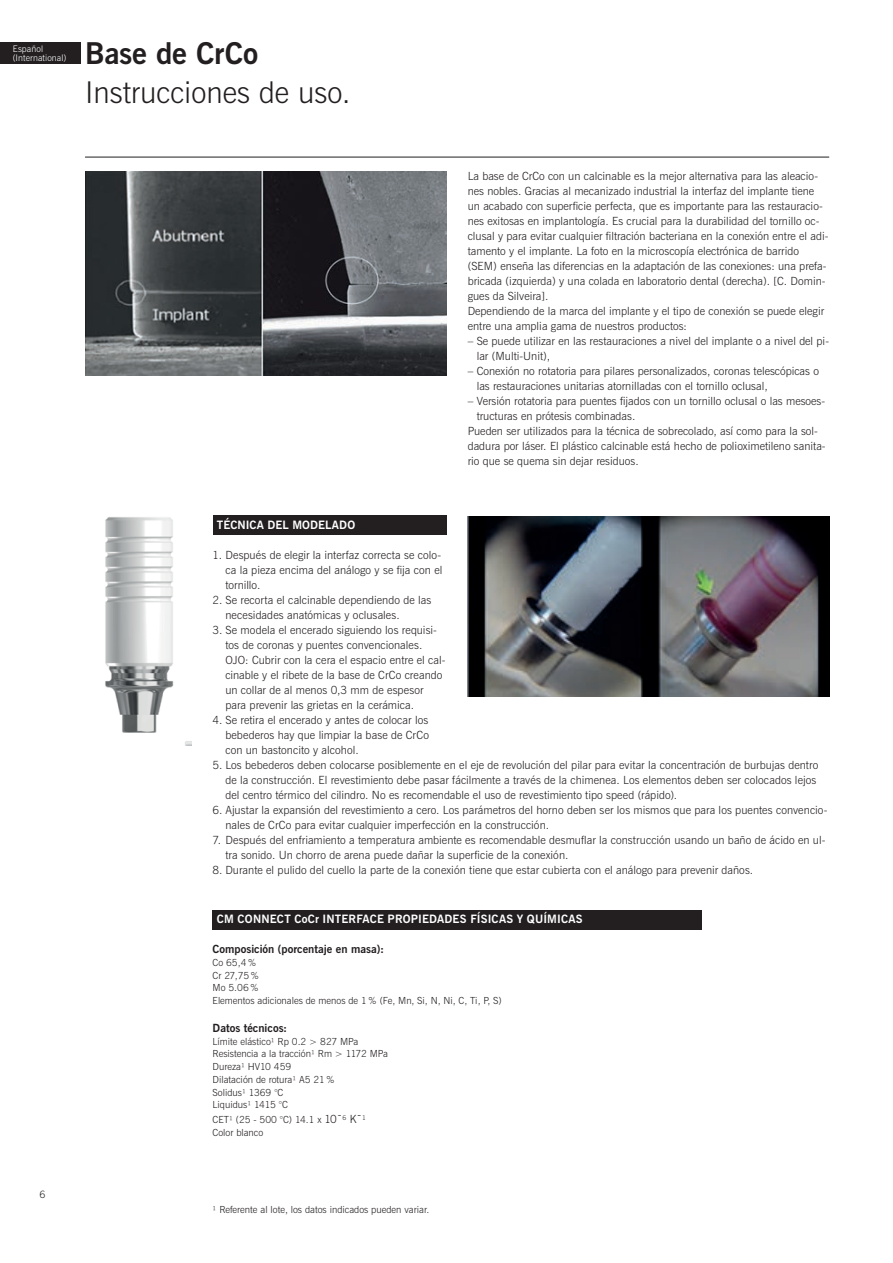
<style>
.page{position:relative;width:893px;height:1263px;background:#fff}
.page>*{position:absolute;margin:0;border:0;box-sizing:border-box;transform-origin:0 0}
.t1{font:30px "News Gothic Lt BT";color:#231f20}
.t2{font:30px "News Gothic Bd BT";letter-spacing:-.01em;color:#231f20}
.t3{font:11.55px "News Gothic Bd BT";letter-spacing:.01em;color:#fff}
.t4{font:11.25px/15px "News Gothic Lt BT";color:#231f20}
.t5{font:11.25px "News Gothic Bd BT";color:#231f20}
.t6{font:10.2px "News Gothic Lt BT";color:#231f20}
.t7{font:9.75px/12.8px "News Gothic Lt BT";color:#231f20}
.t8{font:9px/9px "News Gothic Lt BT";letter-spacing:.01em;color:#fff}
.s1{font-size:11.25px}
</style>
<div class="page">
<hr style="left:85px;top:157px;width:744px;height:1px;background:#231f20">
<div style="left:213px;top:516px;width:233px;height:19px;background:#231f20"></div>
<div style="left:213px;top:910px;width:489px;height:19px;background:#231f20"></div>
<div style="left:0;top:43px;width:81px;height:21px;background:#231f20"></div>
<img style="left:85px;top:172px;width:361px;height:203px">
<img style="left:468px;top:517px;width:361px;height:180px">
<img style="left:105px;top:517px;width:87px;height:228px">
<p class="t8" style="left:13px;top:44px;width:55px">Español (International)</p>
<h1 class="t2" style="left:85px;top:34px;width:175px">Base de CrCo</h1>
<h1 class="t1" style="left:85px;top:73px;width:267px">Instrucciones de uso.</h1>
<p class="t6" style="left:40px;top:1188px;width:8px">6</p>
<p class="t4" style="left:468px;top:168px;width:362px">La base de CrCo con un calcinable es la mejor alternativa para las aleacio&shy;nes nobles. Gracias al mecanizado industrial la interfaz del implante tiene un acabado con superficie perfecta, que es importante para las restauracio&shy;nes exitosas en implantología. Es crucial para la durabilidad del tornillo oc&shy;clusal y para evitar cualquier filtración bacteriana en la conexión entre el adi&shy;tamento y el implante. La foto en la microscopía electrónica de barrido (SEM) enseña las diferencias en la adaptación de las conexiones: una prefa&shy;bricada (izquierda) y una colada en laboratorio dental (derecha). [C. Domin&shy;gues da Silveira].<br>Dependiendo de la marca del implante y el tipo de conexión se puede elegir entre una amplia gama de nuestros productos:</p>
<p class="t4" style="left:477px;top:333px;width:354px;text-indent:-9px">– Se puede utilizar en las restauraciones a nivel del implante o a nivel del pi&shy;lar (Multi-Unit),</p>
<p class="t4" style="left:477px;top:363px;width:344px;text-indent:-9px">– Conexión no rotatoria para pilares personalizados, coronas telescópicas o las restauraciones unitarias atornilladas con el tornillo oclusal,</p>
<p class="t4" style="left:468px;top:393px;width:359px">– Versión rotatoria para puentes fijados con un tornillo oclusal o las mesoes-</p>
<p class="t4" style="left:477px;top:408px;width:160px">tructuras en prótesis combinadas.</p>
<p class="t4" style="left:468px;top:423px;width:352px">Pueden ser utilizados para la técnica de sobrecolado, así como para la sol-</p>
<p class="t4" style="left:468px;top:438px;width:359px">dadura por láser. El plástico calcinable está hecho de polioximetileno sanita-</p>
<p class="t4" style="left:468px;top:453px;width:172px">rio que se quema sin dejar residuos.</p>
<p class="t3" style="left:217px;top:517px;width:140px">TÉCNICA DEL MODELADO</p>
<p class="t4" style="left:225px;top:548px;width:219px;text-align:justify;text-indent:-13px">1. Después de elegir la interfaz correcta se colo&shy;ca la pieza encima del análogo y se fija con el tornillo.</p>
<p class="t4" style="left:225px;top:593px;width:207px;text-indent:-13px">2. Se recorta el calcinable dependiendo de las necesidades anatómicas y oclusales.</p>
<p class="t4" style="left:225px;top:623px;width:222px;text-indent:-13px">3. Se modela el encerado siguiendo los requisi&shy;tos de coronas y puentes convencionales.<br>OJO: Cubrir con la cera el espacio entre el cal&shy;cinable y el ribete de la base de CrCo creando un collar de al menos 0,3 mm de espesor para prevenir las grietas en la cerámica.</p>
<p class="t4" style="left:225px;top:713px;width:205px;text-align:justify;text-indent:-13px">4. Se retira el encerado y antes de colocar los bebederos hay que limpiar la base de CrCo con un bastoncito y alcohol.</p>
<p class="t4" style="left:225px;top:757px;width:594px;text-indent:-13px">5. Los bebederos deben colocarse posiblemente en el eje de revolución del pilar para evitar la concentración de burbujas dentro de la construcción. El revestimiento debe pasar fácilmente a través de la chimenea. Los elementos deben ser colocados lejos del centro térmico del cilindro. No es recomendable el uso de revestimiento tipo speed (rápido).</p>
<p class="t4" style="left:225px;top:802px;width:604px;text-indent:-13px">6. Ajustar la expansión del revestimiento a cero. Los parámetros del horno deben ser los mismos que para los puentes convencio&shy;nales de CrCo para evitar cualquier imperfección en la construcción.</p>
<p class="t4" style="left:225px;top:832px;width:602px;text-indent:-13px">7. Después del enfriamiento a temperatura ambiente es recomendable desmuflar la construcción usando un baño de ácido en ul&shy;tra sonido. Un chorro de arena puede dañar la superficie de la conexión.</p>
<p class="t4" style="left:213px;top:862px;width:542px">8. Durante el pulido del cuello la parte de la conexión tiene que estar cubierta con el análogo para prevenir daños.</p>
<p class="t3" style="left:217px;top:911px;width:367px">CM CONNECT CoCr INTERFACE PROPIEDADES FÍSICAS Y QUÍMICAS</p>
<p class="t5" style="left:213px;top:942px;width:173px">Composición (porcentaje en masa):</p>
<p class="t7" style="left:213px;top:956px;width:291px">Co 65,4%<br>Cr 27,75%<br>Mo 5.06%<br>Elementos adicionales de menos de 1% (Fe, Mn, Si, N, Ni, C, Ti, P, S)</p>
<p class="t5" style="left:213px;top:1020px;width:76px">Datos técnicos:</p>
<p class="t7" style="left:213px;top:1035px;width:177px">Límite elástico¹ Rp 0.2 &gt; 827 MPa<br>Resistencia a la tracción¹ Rm &gt; 1172 MPa<br>Dureza¹ HV10 459<br>Dilatación de rotura¹ A5 21%<br>Solidus¹ 1369 °C<br>Liquidus¹ 1415 °C</p>
<p class="t7" style="left:213px;top:1114px;width:155px">CET¹ (25 - 500 °C) 14.1 x <span class="s1">10ˉ</span><sup>6</sup> <span class="s1">Kˉ</span><sup>1<br></sup>Color blanco</p>
<p class="t7" style="left:213px;top:1203px;width:218px">¹ Referente al lote, los datos indicados pueden variar.</p>
</div>
